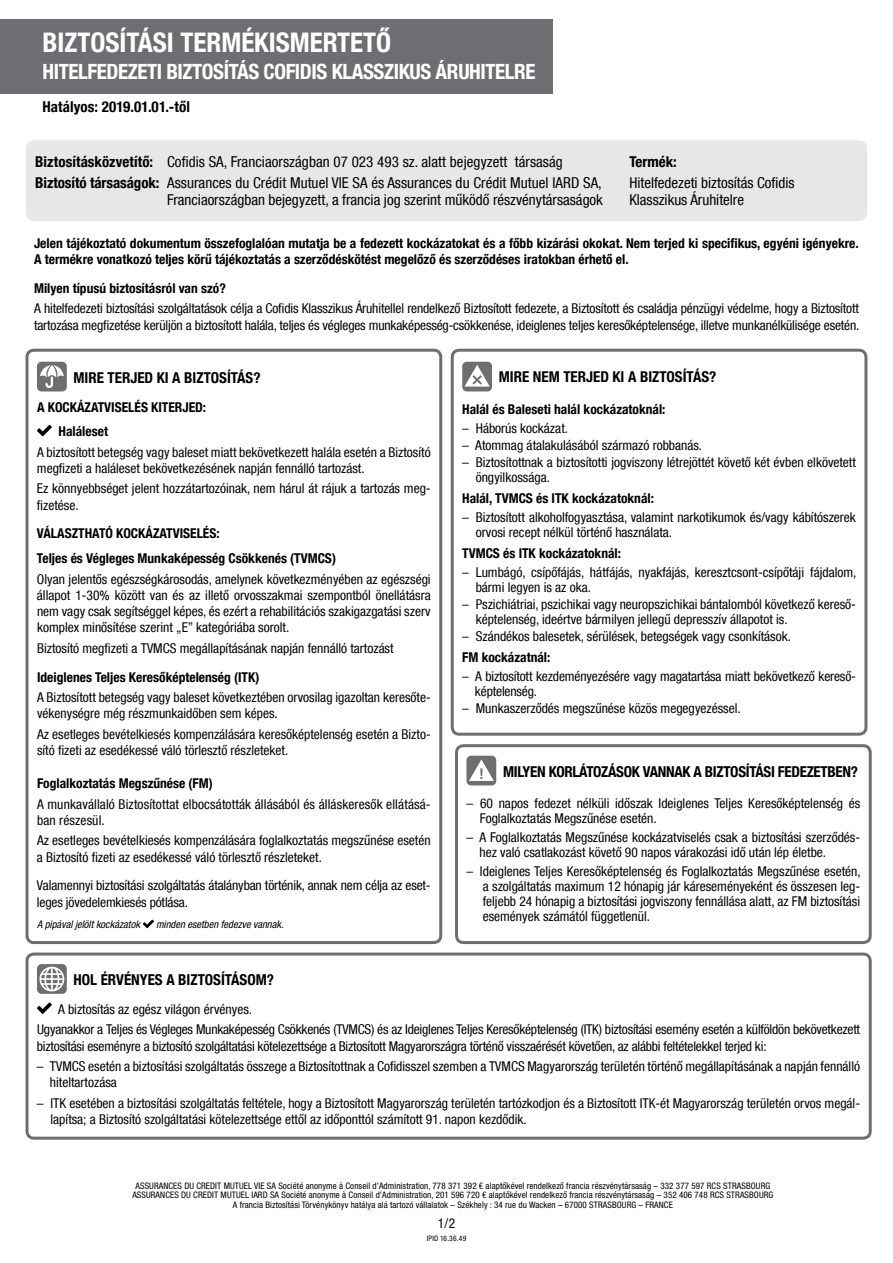
<style>
.page{position:relative;width:893px;height:1263px;background:#fff}
.page>*{position:absolute;margin:0;border:0;box-sizing:border-box;transform-origin:0 0}
.t1{font:700 condensed 27px "Helvetica Neue LT Com";color:#fff}
.t2{font:700 condensed 21px "Helvetica Neue LT Com";letter-spacing:-.02em;color:#fff}
.t3{font:condensed 15px "Helvetica Neue LT Com";color:#000}
.t4{font:700 condensed 15px "Helvetica Neue LT Com";color:#000}
.t5{font:700 condensed 15px "Helvetica Neue LT Com";letter-spacing:-.02em;color:#000}
.t6{font:700 condensed 15px "Helvetica Neue LT Pro";color:#000}
.t7{font:condensed 13.5px/16.2px "Helvetica Neue LT Com";color:#000}
.t8{font:700 condensed 13.5px/24.8px "Helvetica Neue LT Com";color:#000}
.t9{font:condensed 13.5px "Helvetica Neue LT Pro";color:#000}
.t10{font:italic condensed 10.5px "Helvetica Neue LT Com";color:#000}
.t11{font:condensed 9px/9.8px "Helvetica Neue LT Pro";letter-spacing:.01em;color:#000;text-align:center}
.t12{font:condensed 7.5px "Helvetica Neue LT Pro";letter-spacing:.03em;color:#000}
.s1{font-weight:700}
</style>
<div class="page">
<div style="left:0;top:19px;width:553px;height:74px;background:#6d6e71"></div>
<div style="left:27px;top:142px;width:839px;height:78px;background:#e6e7e8;border-radius:7px"></div>
<div style="left:26px;top:140px;width:841px;height:81px;border:3px solid #e6e7e8;border-radius:7px"></div>
<div style="left:37px;top:362px;width:30px;height:29px;background:#6d6e71;border-radius:5px"></div>
<svg style="left:40px;top:365px;width:24px;height:23px"></svg>
<svg style="left:37px;top:425px;width:15px;height:11px"></svg>
<svg style="left:143px;top:920px;width:11px;height:8px"></svg>
<div style="left:26px;top:349px;width:416px;height:595px;border:3px solid #6d6e71;border-radius:7px"></div>
<div style="left:466px;top:756px;width:30px;height:29px;background:#6d6e71;border-radius:5px"></div>
<svg style="left:469px;top:759px;width:25px;height:22px"></svg>
<div style="left:455px;top:744px;width:417px;height:200px;border:3px solid #6d6e71;border-radius:7px"></div>
<div style="left:462px;top:362px;width:30px;height:29px;background:#6d6e71;border-radius:5px"></div>
<svg style="left:465px;top:365px;width:25px;height:22px"></svg>
<div style="left:451px;top:349px;width:416px;height:387px;border:3px solid #6d6e71;border-radius:7px"></div>
<div style="left:37px;top:964px;width:30px;height:30px;background:#6d6e71;border-radius:5px"></div>
<svg style="left:39px;top:967px;width:25px;height:24px"></svg>
<svg style="left:37px;top:1002px;width:15px;height:12px"></svg>
<div style="left:26px;top:952px;width:846px;height:188px;border:3px solid #6d6e71;border-radius:7px"></div>
<h1 class="t1" style="left:43px;top:27px;width:350px">BIZTOSÍTÁSI TERMÉKISMERTETŐ</h1>
<h2 class="t2" style="left:43px;top:59px;width:494px">HITELFEDEZETI BIZTOSÍTÁS COFIDIS KLASSZIKUS ÁRUHITELRE</h2>
<p class="t4" style="left:43px;top:98px;width:149px">Hatályos: 2019.01.01.-től</p>
<p class="t3" style="left:35px;top:153px;width:529px"><span class="s1">Biztosításközvetítő:</span> Cofidis SA, Franciaországban 07 023 493 sz. alatt bejegyzett társaság</p>
<p class="t4" style="left:629px;top:153px;width:49px">Termék:</p>
<p class="t3" style="left:35px;top:174px;width:568px"><span class="s1">Biztosító társaságok:</span> Assurances du Crédit Mutuel VIE SA és Assurances du Crédit Mutuel IARD SA,</p>
<p class="t3" style="left:629px;top:174px;width:167px">Hitelfedezeti biztosítás Cofidis</p>
<p class="t3" style="left:167px;top:191px;width:437px">Franciaországban bejegyzett, a francia jog szerint működő részvénytársaságok</p>
<p class="t3" style="left:629px;top:191px;width:116px">Klasszikus Áruhitelre</p>
<p class="t8" style="left:34px;top:235px;width:826px;line-height:16.2px">Jelen tájékoztató dokumentum összefoglalóan mutatja be a fedezett kockázatokat és a főbb kizárási okokat. Nem terjed ki specifikus, egyéni igényekre.<br>A termékre vonatkozó teljes körű tájékoztatás a szerződéskötést megelőző és szerződéses iratokban érhető el.</p>
<p class="t8" style="left:34px;top:276px;width:193px">Milyen típusú biztosításról van szó?</p>
<p class="t7" style="left:34px;top:300px;width:827px">A hitelfedezeti biztosítási szolgáltatások célja a Cofidis Klasszikus Áruhitellel rendelkező Biztosított fedezete, a Biztosított és családja pénzügyi védelme, hogy a Biztosított tartozása megfizetése kerüljön a biztosított halála, teljes és végleges munkaképesség-csökkenése, ideiglenes teljes keresőképtelensége, illetve munkanélkülisége esetén.</p>
<p class="t4" style="left:74px;top:368px;width:189px">MIRE TERJED KI A BIZTOSÍTÁS?</p>
<p class="t8" style="left:59px;top:394px;width:149px;text-indent:-22px">A KOCKÁZATVISELÉS KITERJED:<br>Haláleset</p>
<p class="t7" style="left:37px;top:444px;width:395px">A biztosított betegség vagy baleset miatt bekövetkezett halála esetén a Biztosító megfizeti a haláleset bekövetkezésének napján fennálló tartozást.</p>
<p class="t7" style="left:37px;top:480px;width:395px">Ez könnyebbséget jelent hozzátartozóinak, nem hárul át rájuk a tartozás meg&shy;fizetése.</p>
<p class="t8" style="left:37px;top:521px;width:300px">VÁLASZTHATÓ KOCKÁZATVISELÉS:<br>Teljes és Végleges Munkaképesség Csökkenés (TVMCS)</p>
<p class="t7" style="left:37px;top:571px;width:395px;text-align:justify">Olyan jelentős egészségkárosodás, amelynek következményében az egészségi állapot 1-30% között van és az illető orvosszakmai szempontból önellátásra nem vagy csak segítséggel képes, és ezért a rehabilitációs szakigazgatási szerv komplex minősítése szerint „E” kategóriába sorolt.</p>
<p class="t7" style="left:37px;top:640px;width:358px">Biztosító megfizeti a TVMCS megállapításának napján fennálló tartozást</p>
<p class="t8" style="left:37px;top:664px;width:224px">Ideiglenes Teljes Keresőképtelenség (ITK)</p>
<p class="t7" style="left:37px;top:689px;width:395px">A Biztosított betegség vagy baleset következtében orvosilag igazoltan keresőte&shy;vékenységre még részmunkaidőben sem képes.</p>
<p class="t7" style="left:37px;top:726px;width:395px">Az esetleges bevételkiesés kompenzálására keresőképtelenség esetén a Bizto&shy;sító fizeti az esedékessé váló törlesztő részleteket.</p>
<p class="t8" style="left:37px;top:771px;width:177px">Foglalkoztatás Megszűnése (FM)</p>
<p class="t7" style="left:37px;top:796px;width:395px">A munkavállaló Biztosítottat elbocsátották állásából és álláskeresők ellátásá&shy;ban részesül.</p>
<p class="t7" style="left:37px;top:832px;width:395px">Az esetleges bevételkiesés kompenzálására foglalkoztatás megszűnése esetén a Biztosító fizeti az esedékessé váló törlesztő részleteket.</p>
<p class="t7" style="left:37px;top:877px;width:395px">Valamennyi biztosítási szolgáltatás átalányban történik, annak nem célja az eset&shy;leges jövedelemkiesés pótlása.</p>
<p class="t10" style="left:37px;top:918px;width:104px">A pipával jelölt kockázatok</p>
<p class="t10" style="left:156px;top:918px;width:129px">minden esetben fedezve vannak.</p>
<p class="t6" style="left:499px;top:368px;width:219px">MIRE NEM TERJED KI A BIZTOSÍTÁS?</p>
<p class="t8" style="left:462px;top:397px;width:205px">Halál és Baleseti halál kockázatoknál:</p>
<p class="t7" style="left:462px;top:420px;width:107px">– Háborús kockázat.</p>
<p class="t7" style="left:462px;top:437px;width:241px">– Atommag átalakulásából származó robbanás.</p>
<p class="t7" style="left:476px;top:455px;width:382px;line-height:14.9px;text-indent:-13px">– Biztosítottnak a biztosítotti jogviszony létrejöttét követő két évben elkövetett öngyilkossága.</p>
<p class="t8" style="left:462px;top:486px;width:193px">Halál, TVMCS és ITK kockázatoknál:</p>
<p class="t7" style="left:476px;top:510px;width:382px;line-height:14.9px;text-indent:-13px">– Biztosított alkoholfogyasztása, valamint narkotikumok és/vagy kábítószerek orvosi recept nélkül történő használata.</p>
<p class="t8" style="left:462px;top:541px;width:160px">TVMCS és ITK kockázatoknál:</p>
<p class="t7" style="left:476px;top:565px;width:382px;line-height:14.9px;text-indent:-14px">– Lumbágó, csípőfájás, hátfájás, nyakfájás, keresztcsont-csípőtáji fájdalom, bármi legyen is az oka.</p>
<p class="t7" style="left:476px;top:596px;width:382px;line-height:14.9px;text-indent:-14px">– Pszichiátriai, pszichikai vagy neuropszichikai bántalomból következő kereső&shy;képtelenség, ideértve bármilyen jellegű depresszív állapotot is.</p>
<p class="t7" style="left:462px;top:628px;width:330px">– Szándékos balesetek, sérülések, betegségek vagy csonkítások.</p>
<p class="t8" style="left:462px;top:645px;width:90px">FM kockázatnál:</p>
<p class="t7" style="left:475px;top:669px;width:381px;line-height:14.9px;text-indent:-13px">– A biztosított kezdeményezésére vagy magatartása miatt bekövetkező kereső&shy;képtelenség.</p>
<p class="t7" style="left:462px;top:700px;width:280px">– Munkaszerződés megszűnése közös megegyezéssel.</p>
<p class="t5" style="left:503px;top:762px;width:356px">MILYEN KORLÁTOZÁSOK VANNAK A BIZTOSÍTÁSI FEDEZETBEN?</p>
<p class="t7" style="left:480px;top:796px;width:382px;line-height:14.9px;text-indent:-13px">– 60 napos fedezet nélküli időszak Ideiglenes Teljes Keresőképtelenség és<br>Foglalkoztatás Megszűnése esetén.</p>
<p class="t7" style="left:479px;top:830px;width:382px;line-height:14.9px;text-indent:-13px">– A Foglalkoztatás Megszűnése kockázatviselés csak a biztosítási szerződés&shy;hez való csatlakozást követő 90 napos várakozási idő után lép életbe.</p>
<p class="t7" style="left:483px;top:864px;width:379px;line-height:14.9px;text-align:justify;text-indent:-16px">– Ideiglenes Teljes Keresőképtelenség és Foglalkoztatás Megszűnése esetén, a szolgáltatás maximum 12 hónapig jár káreseményeként és összesen leg&shy;feljebb 24 hónapig a biztosítási jogviszony fennállása alatt, az FM biztosítási események számától függetlenül.</p>
<p class="t4" style="left:74px;top:970px;width:202px">HOL ÉRVÉNYES A BIZTOSÍTÁSOM?</p>
<p class="t7" style="left:37px;top:999px;width:825px;line-height:20.4px;text-indent:21px">A biztosítás az egész világon érvényes.<br>Ugyanakkor a Teljes és Végleges Munkaképesség Csökkenés (TVMCS) és az Ideiglenes Teljes Keresőképtelenség (ITK) biztosítási esemény esetén a külföldön bekövetkezett</p>
<p class="t7" style="left:37px;top:1037px;width:731px">biztosítási eseményre a biztosító szolgáltatási kötelezettsége a Biztosított Magyarországra történő visszaérését követően, az alábbi feltételekkel terjed ki:</p>
<p class="t7" style="left:50px;top:1058px;width:812px;text-indent:-13px">– TVMCS esetén a biztosítási szolgáltatás összege a Biztosítottnak a Cofidisszel szemben a TVMCS Magyarország területén történő megállapításának a napján fennálló hiteltartozása</p>
<p class="t7" style="left:50px;top:1094px;width:811px;text-indent:-14px">– ITK esetében a biztosítási szolgáltatás feltétele, hogy a Biztosított Magyarország területén tartózkodjon és a Biztosított ITK-ét Magyarország területén orvos megál&shy;lapítsa; a Biztosító szolgáltatási kötelezettsége ettől az időponttól számított 91. napon kezdődik.</p>
<p class="t11" style="left:132px;top:1180px;width:642px">ASSURANCES DU CREDIT MUTUEL VIE SA Société anonyme à Conseil d’Administration, 778 371 392 € alaptőkével rendelkező francia részvénytársaság – 332 377 597 RCS STRASBOURG<br>ASSURANCES DU CREDIT MUTUEL IARD SA Société anonyme à Conseil d’Administration, 201 596 720 € alaptőkével rendelkező francia részvénytársaság – 352 406 748 RCS STRASBOURG<br>A francia Biztosítási Törvénykönyv hatálya alá tartozó vállalatok – Székhely : 34 rue du Wacken – 67000 STRASBOURG – FRANCE</p>
<p class="t9" style="left:438px;top:1215px;width:19px">1/2</p>
<p class="t12" style="left:427px;top:1234px;width:41px">IPID 16.36.49</p>
</div>
